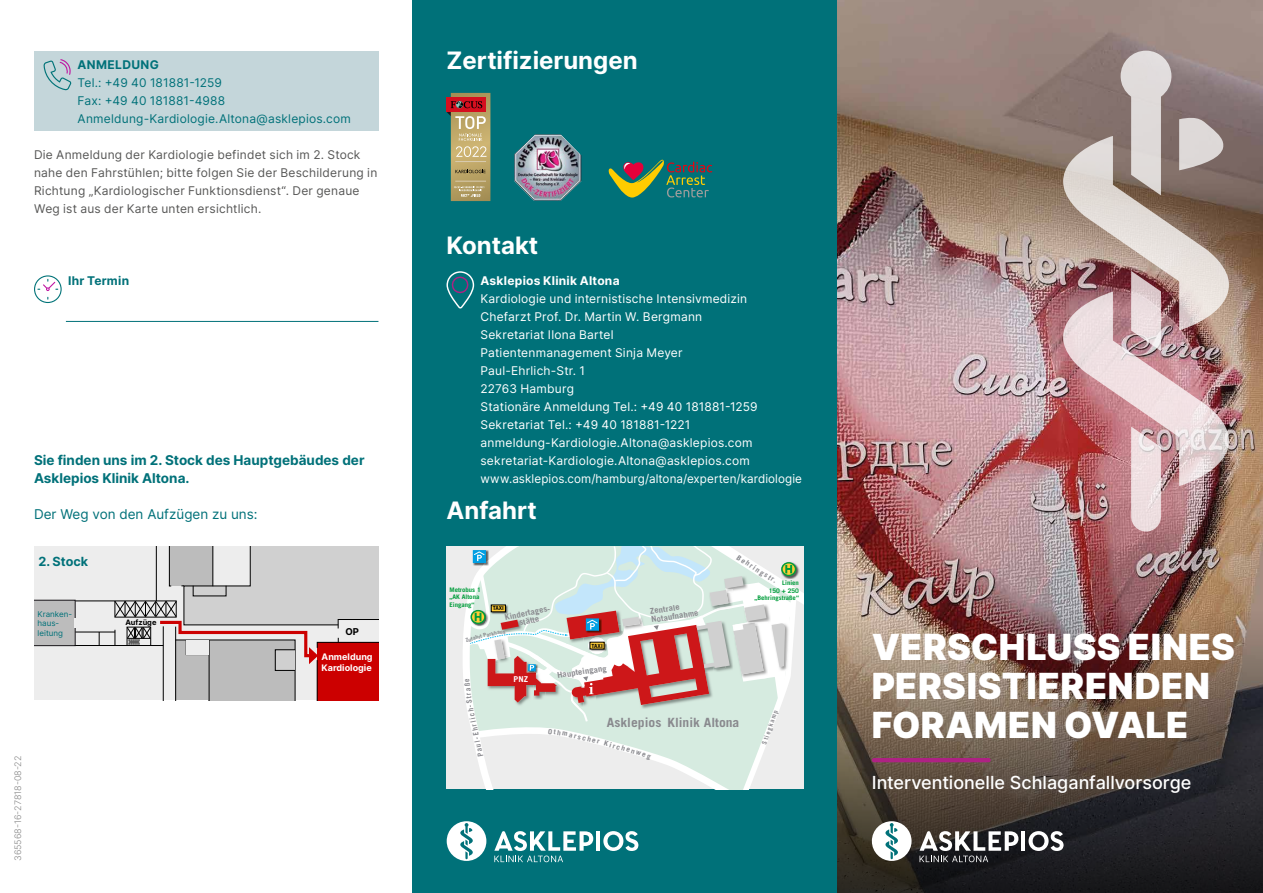
<style>
.page{position:relative;width:1263px;height:893px;background:#fff}
.page>*{position:absolute;margin:0;border:0;box-sizing:border-box;transform-origin:0 0}
.t1{font:900 36px/39px "Inter";letter-spacing:.01em;color:#fff}
.t2{font:700 24px "Inter";color:#fff}
.t3{font:500 18px "Inter";color:#fff}
.t4{font:700 13.5px/18px "Inter";color:#007179}
.t5{font:13.5px "Inter";color:#007179}
.t6{font:700 12.75px "Trade Gothic LT Std";color:#89898e;scale:1.07 1}
.t7{font:700 12.6px "Inter";color:#007179}
.t8{font:12px/18px "Inter";letter-spacing:.015em;color:#fff}
.t9{font:12px/18px "Inter";letter-spacing:.02em;color:#575756}
.t10{font:12px/18px "Inter";letter-spacing:.015em;color:#007179}
.t11{font:700 12px "Inter";letter-spacing:.02em;color:#fff}
.t12{font:700 12px "Inter";letter-spacing:.025em;color:#007179}
.t13{font:700 9.45px "Inter";color:#000}
.t14{font:300 9px "Inter";color:#878787}
.t15{font:700 9px/10.5px "Inter";color:#fff}
.t16{font:700 8.1px/8.6px "Trade Gothic LT Std";color:#89898e;scale:1.07 1}
.t17{font:700 8.1px "Trade Gothic LT Std";color:#fff;scale:1.07 1}
.t18{font:7.95px/9.6px "Inter";color:#007179}
.t19{font:700 7.5px "Inter";color:#000}
.t20{font:700 7.2px "Trade Gothic LT Std";color:#89898e}
.t21{font:700 7.05px "Trade Gothic LT Std";color:#89898e;scale:1.06 1}
.t22{font:700 6.45px "Trade Gothic LT Std";color:#89898e;scale:.95 1}
.t23{font:700 6.3px/7.5px "Trade Gothic LT Std";color:#009d3b;scale:1.07 1}
.t24{font:700 5.7px "Trade Gothic LT Std";color:#000;scale:1.07 1}
.s1{font-size:6.6px}
</style>
<div class="page">
<div style="left:412px;top:0;width:426px;height:893px;background:#007179"></div>
<img style="left:838px;top:0;width:425px;height:574px">
<img style="left:838px;top:574px;width:425px;height:319px">
<img style="left:1063px;top:51px;width:166px;height:481px">
<hr style="left:1021px;top:831px;width:4px;height:20px;background:#fff">
<svg style="left:1028px;top:831px;width:35px;height:20px"></svg>
<svg style="left:919px;top:831px;width:99px;height:31px"></svg>
<div style="left:872px;top:821px;width:39px;height:40px;background:#fff;border-radius:50%"></div>
<svg style="left:885px;top:823px;width:13px;height:36px"></svg>
<hr style="left:596px;top:831px;width:4px;height:20px;background:#fff">
<svg style="left:603px;top:831px;width:35px;height:20px"></svg>
<svg style="left:494px;top:831px;width:99px;height:31px"></svg>
<div style="left:447px;top:821px;width:39px;height:40px;background:#fff;border-radius:50%"></div>
<svg style="left:460px;top:823px;width:13px;height:36px"></svg>
<div style="left:34px;top:51px;width:344px;height:80px;background:#c4d6da"></div>
<svg style="left:44px;top:59px;width:27px;height:31px"></svg>
<img style="left:514px;top:134px;width:67px;height:67px">
<svg style="left:609px;top:160px;width:103px;height:38px"></svg>
<div style="left:446px;top:546px;width:358px;height:243px;background:#ededed"></div>
<img style="left:451px;top:93px;width:39px;height:108px">
<hr style="left:455px;top:161px;width:31px;height:1px;background:#d9ccb0">
<hr style="left:455px;top:181px;width:31px;height:1px;background:#d9ccb0">
<div style="left:446px;top:97px;width:40px;height:15px;background:#d50f1f"></div>
<svg style="left:447px;top:101px;width:39px;height:56px"></svg>
<svg style="left:455px;top:170px;width:30px;height:3px"></svg>
<svg style="left:454px;top:186px;width:31px;height:11px"></svg>
<svg style="left:34px;top:275px;width:28px;height:28px"></svg>
<hr style="left:66px;top:321px;width:312px;height:1px;background:#007179">
<svg style="left:34px;top:546px;width:344px;height:154px;background:#d1c1c1"></svg>
<hr style="left:874px;top:758px;width:115px;height:4px;background:#ae2283">
<svg style="left:446px;top:271px;width:28px;height:38px"></svg>
<svg style="left:463px;top:546px;width:341px;height:243px"></svg>
<p class="t12" style="left:78px;top:56px;width:83px">ANMELDUNG</p>
<p class="t10" style="left:78px;top:73px;width:275px">Tel.: +49 40 181881-1259<br>Fax: +49 40 181881-4988<br>Anmeldung-Kardiologie.Altona@asklepios.com</p>
<p class="t9" style="left:34px;top:145px;width:345px">Die Anmeldung der Kardiologie befindet sich im 2. Stock nahe den Fahrstühlen; bitte folgen Sie der Beschilderung in Richtung „Kardiologischer Funktionsdienst“. Der genaue Weg ist aus der Karte unten ersichtlich.</p>
<p class="t12" style="left:68px;top:272px;width:63px">Ihr Termin</p>
<p class="t4" style="left:34px;top:451px;width:332px">Sie finden uns im 2. Stock des Hauptgebäudes der<br>Asklepios Klinik Altona.</p>
<p class="t5" style="left:34px;top:504px;width:225px">Der Weg von den Aufzügen zu uns:</p>
<p class="t7" style="left:38px;top:552px;width:51px">2. Stock</p>
<p class="t18" style="left:38px;top:609px;width:36px">Kranken&shy;haus&shy;leitung</p>
<p class="t19" style="left:125px;top:617px;width:33px">Aufzüge</p>
<p class="t13" style="left:345px;top:624px;width:15px">OP</p>
<p class="t15" style="left:322px;top:651px;width:52px">Anmeldung<br>Kardiologie</p>
<p class="t14" style="left:11px;top:861px;width:107px;rotate:-90deg">365568-16-27818-08-22</p>
<h2 class="t2" style="left:446px;top:43px;width:193px">Zertifizierungen</h2>
<h2 class="t2" style="left:446px;top:228px;width:93px">Kontakt</h2>
<p class="t11" style="left:480px;top:272px;width:141px">Asklepios Klinik Altona</p>
<p class="t8" style="left:480px;top:289px;width:323px">Kardiologie und internistische Intensivmedizin<br>Chefarzt Prof. Dr. Martin W. Bergmann<br>Sekretariat Ilona Bartel<br>Patientenmanagement Sinja Meyer<br>Paul-Ehrlich-Str. 1<br>22763 Hamburg<br>Stationäre Anmeldung Tel.: +49 40 181881-1259<br>Sekretariat Tel.: +49 40 181881-1221 anmeldung-Kardiologie.Altona@asklepios.com sekretariat-Kardiologie.Altona@asklepios.com www.asklepios.com/hamburg/altona/experten/kardiologie</p>
<h2 class="t2" style="left:446px;top:493px;width:92px">Anfahrt</h2>
<p class="t23" style="left:449px;top:586px;width:31px">Metrobus 1 „AK Altona<br>Eingang“</p>
<p class="t24" style="left:493px;top:605px;width:12px">TAXI</p>
<p class="t16" style="left:504px;top:613px;width:45px;line-height:8.1px;text-align:center;rotate:-11deg">Kindertages&shy;stätte</p>
<p class="t24" style="left:591px;top:642px;width:12px">TAXI</p>
<p class="t17" style="left:513px;top:674px;width:15px">PNZ</p>
<p class="t16" style="left:557px;top:671px;width:48px;rotate:-8deg">Haupteingang</p>
<p class="t16" style="left:649px;top:607px;width:46px;rotate:-8deg">Zentrale<br>Notaufnahme</p>
<p class="t20" style="left:739px;top:553px;width:47px;rotate:32deg">Behringstr.</p>
<p class="t23" style="left:754px;top:579px;width:43px;text-align:right">Linien<br>150 + 250 „Behringstraße“</p>
<p class="t6" style="left:607px;top:714px;width:125px">Asklepios Klinik Altona</p>
<p class="t21" style="left:593px;top:735px;width:24px;rotate:15deg">er Kir</p>
<p class="t21" style="left:618px;top:742px;width:25px;rotate:16deg">chenw</p>
<p class="t22" style="left:767px;top:725px;width:19px;rotate:-71deg">kam<span class="s1">p</span></p>
<p class="t22" style="left:760px;top:742px;width:20px;rotate:-70deg">Stieg</p>
<h1 class="t1" style="left:872px;top:627px;width:365px">VERSCHLUSS EINES<br>PERSISTIERENDEN<br>FORAMEN OVALE</h1>
<h3 class="t3" style="left:872px;top:769px;width:321px">Interventionelle Schlaganfallvorsorge</h3>
</div>
